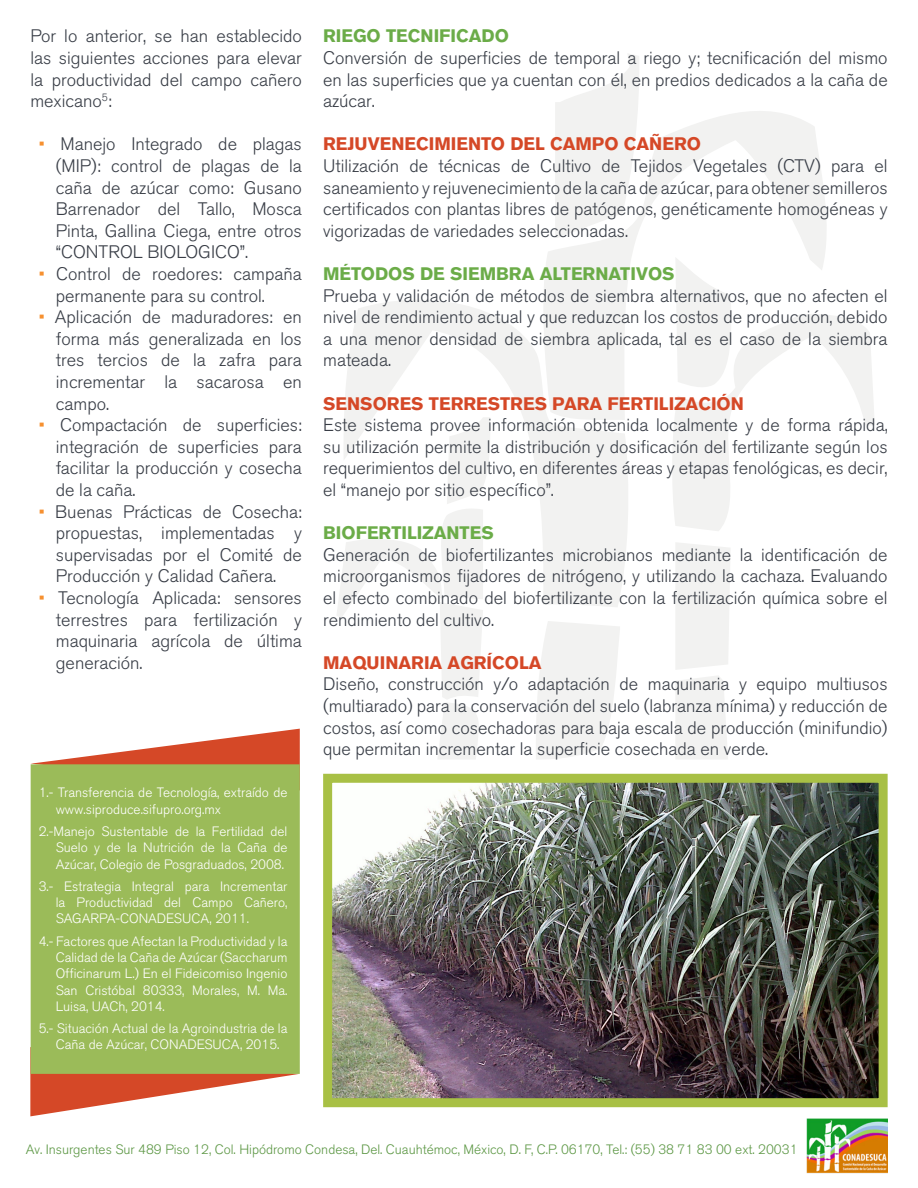
<style>
.page{position:relative;width:918px;height:1188px;background:#fff}
.page>*{position:absolute;margin:0;border:0;box-sizing:border-box;transform-origin:0 0}
.t1{font:300 18px/21.6px "Akzidenz Grotesk BQ";color:#383d46;text-align:justify}
.t2{font:700 18px "Akzidenz Grotesk BQ";color:#d54827}
.t3{font:700 18px "Akzidenz Grotesk BQ";color:#6bac48}
.t4{font:300 13.5px/16.2px "Akzidenz Grotesk BQ";color:#fff;text-align:justify}
.t5{font:300 13.5px "Akzidenz Grotesk BQ";color:#5c9744}
.s1{color:#f69030}
</style>
<div class="page">
<img style="left:333px;top:784px;width:545px;height:313px">
<div style="left:323px;top:774px;width:565px;height:333px;border:9px solid #a8c045"></div>
<svg style="left:337px;top:54px;width:538px;height:705px"></svg>
<svg style="left:31px;top:729px;width:269px;height:35px"></svg>
<svg style="left:30px;top:1047px;width:268px;height:69px"></svg>
<div style="left:31px;top:764px;width:269px;height:310px;background:#9bbb59"></div>
<img style="left:806px;top:1118px;width:82px;height:56px">
<p class="t1" style="left:30px;top:26px;width:273px">Por lo anterior, se han establecido las siguientes acciones para elevar la productividad del campo cañero mexicano<sup>5</sup>:</p>
<p class="t1" style="left:56px;top:134px;width:248px;text-indent:-17px"><span class="s1">•</span> Manejo Integrado de plagas (MIP): control de plagas de la caña de azúcar como: Gusano Barrenador del Tallo, Mosca Pinta, Gallina Ciega, entre otros “CONTROL BIOLOGICO”.</p>
<p class="t1" style="left:56px;top:263px;width:247px;text-indent:-17px"><span class="s1">•</span> Control de roedores: campaña permanente para su control.</p>
<p class="t1" style="left:56px;top:307px;width:248px;text-indent:-17px"><span class="s1">•</span> Aplicación de maduradores: en forma más generalizada en los tres tercios de la zafra para incrementar la sacarosa en campo.</p>
<p class="t1" style="left:56px;top:415px;width:248px;text-indent:-17px"><span class="s1">•</span> Compactación de superficies: integración de superficies para facilitar la producción y cosecha de la caña.</p>
<p class="t1" style="left:56px;top:501px;width:248px;text-indent:-17px"><span class="s1">•</span> Buenas Prácticas de Cosecha: propuestas, implementadas y supervisadas por el Comité de Producción y Calidad Cañera.</p>
<p class="t1" style="left:56px;top:587px;width:248px;text-indent:-17px"><span class="s1">•</span> Tecnología Aplicada: sensores terrestres para fertilización y maquinaria agrícola de última generación.</p>
<p class="t4" style="left:56px;top:785px;width:233px;text-indent:-17px">1.- Transferencia de Tecnología, extraído de www.siproduce.sifupro.org.mx</p>
<p class="t4" style="left:56px;top:824px;width:233px;text-indent:-17px">2.-Manejo Sustentable de la Fertilidad del Suelo y de la Nutrición de la Caña de Azúcar, Colegio de Posgraduados, 2008.</p>
<p class="t4" style="left:56px;top:879px;width:233px;text-indent:-17px">3.- Estrategia Integral para Incrementar la Productividad del Campo Cañero, SAGARPA-CONADESUCA, 2011.</p>
<p class="t4" style="left:56px;top:934px;width:233px;text-indent:-17px">4.- Factores que Afectan la Productividad y la Calidad de la Caña de Azúcar (Saccharum Officinarum L.) En el Fideicomiso Ingenio San Cristóbal 80333, Morales, M. Ma.<br>Luisa, UACh, 2014.</p>
<p class="t4" style="left:56px;top:1021px;width:233px;text-indent:-17px">5.- Situación Actual de la Agroindustria de la<br>Caña de Azúcar, CONADESUCA, 2015.</p>
<p class="t3" style="left:323px;top:26px;width:187px">RIEGO TECNIFICADO</p>
<p class="t1" style="left:323px;top:47px;width:566px">Conversión de superficies de temporal a riego y; tecnificación del mismo en las superficies que ya cuentan con él, en predios dedicados a la caña de azúcar.</p>
<p class="t2" style="left:323px;top:134px;width:379px">REJUVENECIMIENTO DEL CAMPO CAÑERO</p>
<p class="t1" style="left:323px;top:155px;width:566px">Utilización de técnicas de Cultivo de Tejidos Vegetales (CTV) para el saneamiento y rejuvenecimiento de la caña de azúcar, para obtener semilleros certificados con plantas libres de patógenos, genéticamente homogéneas y vigorizadas de variedades seleccionadas.</p>
<p class="t3" style="left:323px;top:263px;width:353px">MÉTODOS DE SIEMBRA ALTERNATIVOS</p>
<p class="t1" style="left:323px;top:285px;width:566px">Prueba y validación de métodos de siembra alternativos, que no afecten el nivel de rendimiento actual y que reduzcan los costos de producción, debido a una menor densidad de siembra aplicada, tal es el caso de la siembra mateada.</p>
<p class="t2" style="left:323px;top:393px;width:422px">SENSORES TERRESTRES PARA FERTILIZACIÓN</p>
<p class="t1" style="left:323px;top:415px;width:566px">Este sistema provee información obtenida localmente y de forma rápida, su utilización permite la distribución y dosificación del fertilizante según los requerimientos del cultivo, en diferentes áreas y etapas fenológicas, es decir, el “manejo por sitio específico”.</p>
<p class="t3" style="left:323px;top:523px;width:172px">BIOFERTILIZANTES</p>
<p class="t1" style="left:323px;top:544px;width:566px">Generación de biofertilizantes microbianos mediante la identificación de microorganismos fijadores de nitrógeno, y utilizando la cachaza. Evaluando el efecto combinado del biofertilizante con la fertilización química sobre el rendimiento del cultivo.</p>
<p class="t2" style="left:323px;top:652px;width:220px">MAQUINARIA AGRÍCOLA</p>
<p class="t1" style="left:323px;top:674px;width:566px">Diseño, construcción y/o adaptación de maquinaria y equipo multiusos (multiarado) para la conservación del suelo (labranza mínima) y reducción de costos, así como cosechadoras para baja escala de producción (minifundio) que permitan incrementar la superficie cosechada en verde.</p>
<p class="t5" style="left:26px;top:1142px;width:773px">Av. Insurgentes Sur 489 Piso 12, Col. Hipódromo Condesa, Del. Cuauhtémoc, México, D. F, C.P. 06170, Tel.: (55) 38 71 83 00 ext. 20031</p>
</div>
